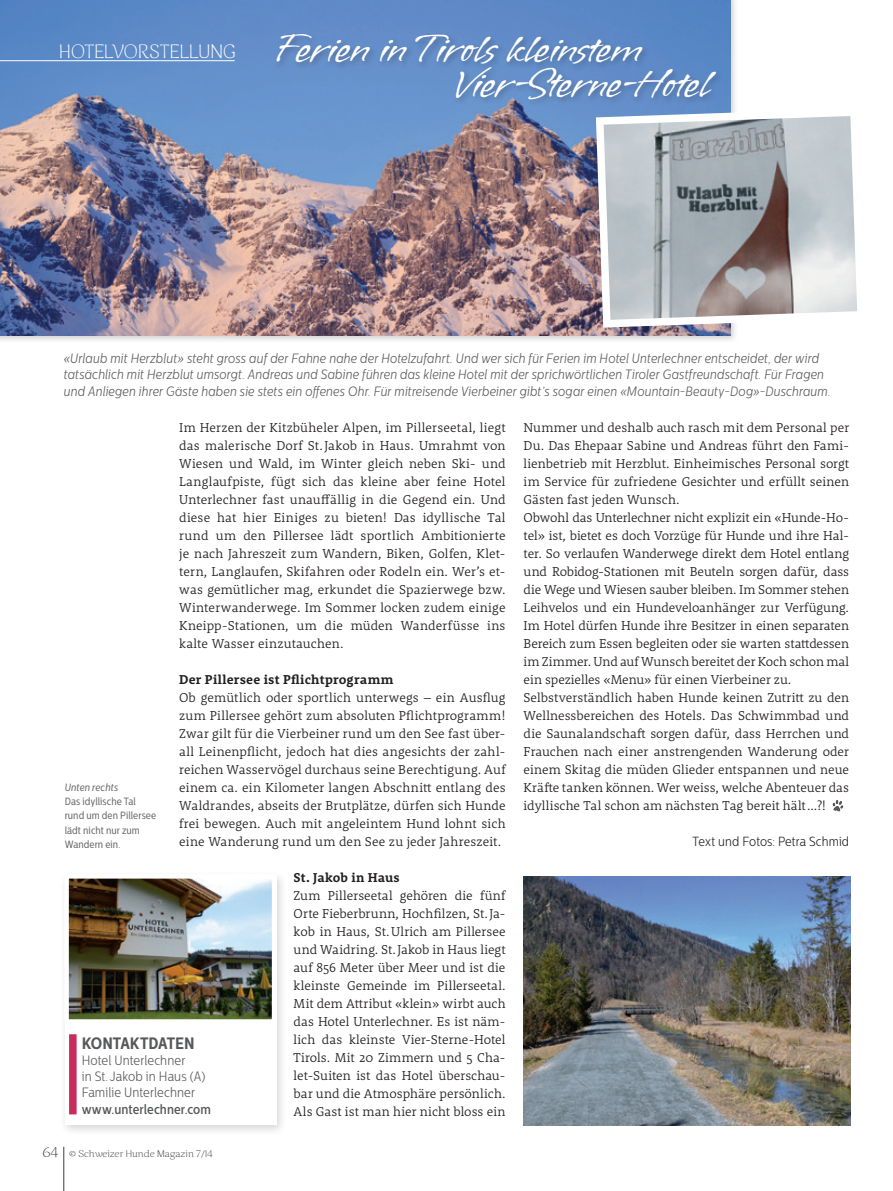
<style>
.page{position:relative;width:893px;height:1191px;background:#fff}
.page>*{position:absolute;margin:0;border:0;box-sizing:border-box;transform-origin:0 0}
.t1{font:42px/34.5px "Vujahday Plain ROB";letter-spacing:-.03em;color:#fff}
.t2{font:200 18px "Caturrita";letter-spacing:.02em;color:#fff}
.t3{font:700 16.5px "Centrale Sans Cnd";color:#57585a}
.t4{font:italic 300 13.5px/16.2px "Centrale Sans Cnd";letter-spacing:.01em;color:#57585a}
.t5{font:300 13.5px/16.2px "Centrale Sans Cnd";letter-spacing:.005em;color:#57585a}
.t6{font:500 13.5px "Centrale Sans Cnd";letter-spacing:.01em;color:#57585a}
.t7{font:300 13.2px/18px "Rooney Pro";color:#231f20;text-align:justify}
.t8{font:700 13.2px "Rooney Pro";letter-spacing:.01em;color:#231f20}
.t9{font:300 13.2px "Centrale Sans Cnd";letter-spacing:.005em;color:#231f20}
.t10{font:10.5px/14.2px "Centrale Sans Cnd";letter-spacing:.005em;color:#57585a}
.t11{font:italic 10.5px "Centrale Sans Cnd";letter-spacing:.005em;color:#57585a}
.t12{font:200 9px "Caturrita";letter-spacing:.01em;color:#3e3e3f;scale:1.1 1}
.s1{font-size:13.5px}
</style>
<div class="page">
<div style="left:59px;top:870px;width:228px;height:265px;background:#231f20;opacity:.2"></div>
<div style="left:65px;top:876px;width:212px;height:249px;background:#fff"></div>
<div style="left:69px;top:1034px;width:8px;height:80px;background:#c62c5c"></div>
<div style="left:832px;top:799px;width:12px;height:12px;background:#231f20;opacity:.15"></div>
<div style="left:0;top:0;width:739px;height:343px;background:#231f20;opacity:.2"></div>
<img style="left:0;top:0;width:731px;height:335px">
<svg style="left:592px;top:104px;width:265px;height:227px;background:#b4b7bc"></svg>
<img style="left:524px;top:876px;width:326px;height:249px">
<img style="left:69px;top:879px;width:202px;height:139px">
<div style="left:64px;top:874px;width:212px;height:149px;border:4px solid #fff"></div>
<div style="left:274px;top:31px;width:450px;height:76px;background:#231f20;opacity:.3"></div>
<hr style="left:64px;top:1146px;width:1px;height:45px;background:#3e3e3f">
<hr style="left:0;top:60px;width:235px;height:1px;background:#fff">
<h2 class="t2" style="left:59px;top:41px;width:177px">HOTELVORSTELLUNG</h2>
<h1 class="t1" style="left:456px;top:33px;width:256px;text-indent:-179px">Ferien in Tirols kleinstem<br>Vier-Sterne-Hotel</h1>
<p class="t4" style="left:64px;top:350px;width:768px">«Urlaub mit Herzblut» steht gross auf der Fahne nahe der Hotelzufahrt. Und wer sich für Ferien im Hotel Unterlechner entscheidet, der wird tatsächlich mit Herzblut umsorgt. Andreas und Sabine führen das kleine Hotel mit der sprichwörtlichen Tiroler Gastfreundschaft. Für Fragen und Anliegen ihrer Gäste haben sie stets ein offenes Ohr. Für mitreisende Vierbeiner gibt’s sogar einen «Mountain-Beauty-Dog»-Duschraum.</p>
<p class="t7" style="left:179px;top:418px;width:328px">Im Herzen der Kitzbüheler Alpen, im Pillerseetal, liegt das malerische Dorf St.Jakob in Haus. Umrahmt von Wiesen und Wald, im Winter gleich neben Ski- und Langlaufpiste, fügt sich das kleine aber feine Hotel Unterlechner fast unauffällig in die Gegend ein. Und diese hat hier Einiges zu bieten! Das idyllische Tal rund um den Pillersee lädt sportlich Ambitionierte je nach Jahreszeit zum Wandern, Biken, Golfen, Klet&shy;tern, Langlaufen, Skifahren oder Rodeln ein. Wer’s et&shy;was gemütlicher mag, erkundet die Spazierwege bzw.<br>Winterwanderwege. Im Sommer locken zudem einige Kneipp-Stationen, um die müden Wanderfüsse ins kalte Wasser einzutauchen.</p>
<p class="t8" style="left:179px;top:671px;width:216px">Der Pillersee ist Pflichtprogramm</p>
<p class="t7" style="left:179px;top:688px;width:328px">Ob gemütlich oder sportlich unterwegs – ein Ausflug zum Pillersee gehört zum absoluten Pflichtprogramm!<br>Zwar gilt für die Vierbeiner rund um den See fast über&shy;all Leinenpflicht, jedoch hat dies angesichts der zahl&shy;reichen Wasservögel durchaus seine Berechtigung. Auf einem ca. ein Kilometer langen Abschnitt entlang des Waldrandes, abseits der Brutplätze, dürfen sich Hunde frei bewegen. Auch mit angeleintem Hund lohnt sich eine Wanderung rund um den See zu jeder Jahreszeit.</p>
<p class="t8" style="left:294px;top:869px;width:108px">St. Jakob in Haus</p>
<p class="t7" style="left:294px;top:886px;width:213px">Zum Pillerseetal gehören die fünf Orte Fieberbrunn, Hochfilzen, St.Ja&shy;kob in Haus, St.Ulrich am Pillersee und Waidring. St.Jakob in Haus liegt auf 856 Meter über Meer und ist die kleinste Gemeinde im Pillerseetal.<br>Mit dem Attribut «klein» wirbt auch das Hotel Unterlechner. Es ist näm&shy;lich das kleinste Vier-Sterne-Hotel Tirols. Mit 20 Zimmern und 5 Cha&shy;let-Suiten ist das Hotel überschau&shy;bar und die Atmosphäre persönlich.<br>Als Gast ist man hier nicht bloss ein</p>
<p class="t11" style="left:65px;top:781px;width:55px">Unten rechts</p>
<p class="t10" style="left:65px;top:794px;width:93px">Das idyllische Tal rund um den Pillersee lädt nicht nur zum<br>Wandern ein.</p>
<p class="t3" style="left:82px;top:1033px;width:115px">KONTAKTDATEN</p>
<p class="t5" style="left:82px;top:1052px;width:125px">Hotel Unterlechner<br>in St. Jakob in Haus (A)<br>Familie Unterlechner</p>
<p class="t6" style="left:82px;top:1100px;width:131px">www.unterlechner.com</p>
<p class="t12" style="left:42px;top:1148px;width:157px"><span class="s1">64</span> © Schweizer Hunde Magazin 7/14</p>
<p class="t7" style="left:524px;top:418px;width:327px;text-align:left">Nummer und deshalb auch rasch mit dem Personal per Du. Das Ehepaar Sabine und Andreas führt den Fami&shy;lienbetrieb mit Herzblut. Einheimisches Personal sorgt im Service für zufriedene Gesichter und erfüllt seinen Gästen fast jeden Wunsch.<br>Obwohl das Unterlechner nicht explizit ein «Hunde-Ho&shy;tel» ist, bietet es doch Vorzüge für Hunde und ihre Hal&shy;ter. So verlaufen Wanderwege direkt dem Hotel entlang und Robidog-Stationen mit Beuteln sorgen dafür, dass die Wege und Wiesen sauber bleiben. Im Sommer stehen Leihvelos und ein Hundeveloanhänger zur Verfügung.<br>Im Hotel dürfen Hunde ihre Besitzer in einen separaten Bereich zum Essen begleiten oder sie warten stattdessen im Zimmer. Und auf Wunsch bereitet der Koch schon mal ein spezielles «Menu» für einen Vierbeiner zu.<br>Selbstverständlich haben Hunde keinen Zutritt zu den Wellnessbereichen des Hotels. Das Schwimmbad und die Saunalandschaft sorgen dafür, dass Herrchen und Frauchen nach einer anstrengenden Wanderung oder einem Skitag die müden Glieder entspannen und neue Kräfte tanken können. Wer weiss, welche Abenteuer das idyllische Tal schon am nächsten Tag bereit hält…?!</p>
<p class="t9" style="left:693px;top:834px;width:158px">Text und Fotos: Petra Schmid</p>
</div>
